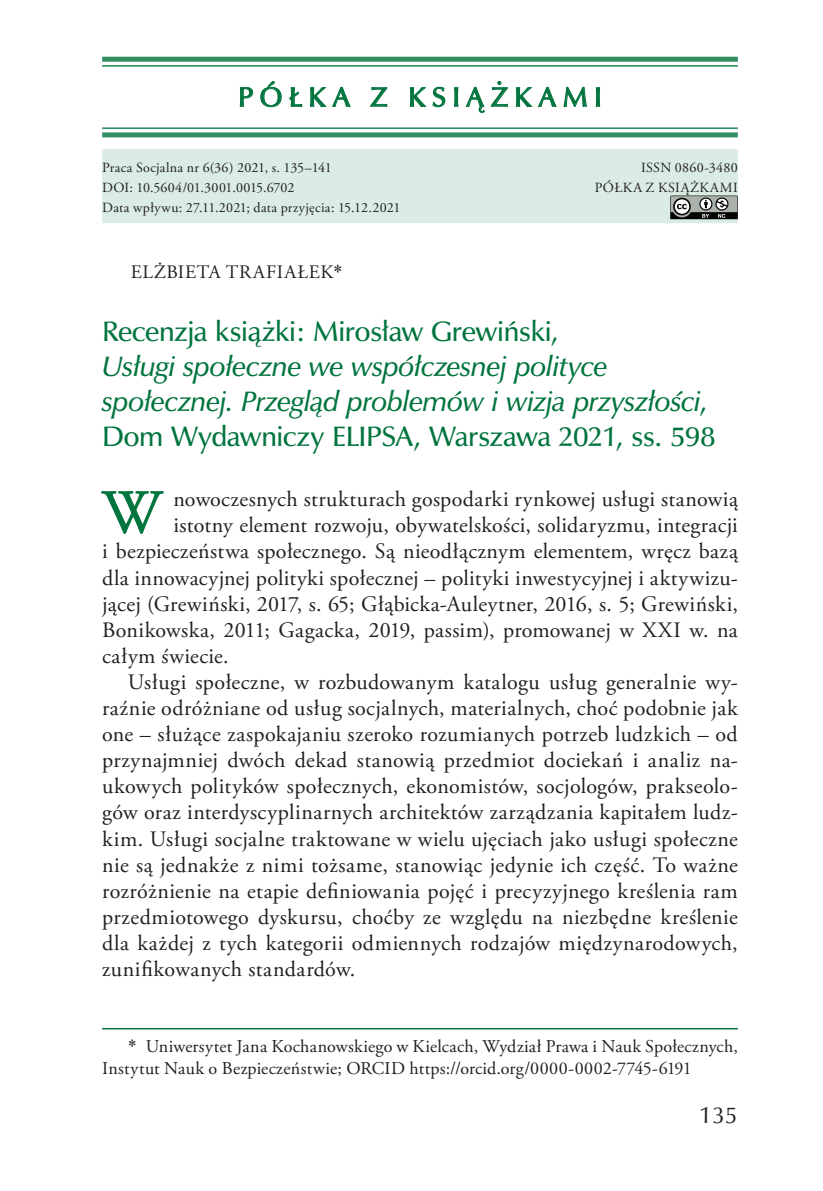
<style>
.page{position:relative;width:823px;height:1191px;background:#fff}
.page>*{position:absolute;margin:0;border:0;box-sizing:border-box;transform-origin:0 0}
.tekst1{font:61.4px "Adobe Garamond Pro";color:#00743d}
.tytul1_polka{font:italic 29px/35px "Zapf Humnst Dm PL";letter-spacing:-.01em;color:#00743d}
.tytul_cz{font:28px "Zapf Humnst Dm PL";letter-spacing:.245em;color:#00743d}
.t1{font:24px "Zapf Humnst PL";color:#231f20}
.tekst{font:22px/26.2px "Adobe Garamond Pro";letter-spacing:.02em;color:#231f20;text-align:justify}
.tekst1-2{font:22px "Adobe Garamond Pro";letter-spacing:.015em;color:#231f20}
.autor_roz{font:19px "Adobe Garamond Pro";letter-spacing:.035em;color:#231f20}
.t2{font:18px/22px "Adobe Garamond Pro";letter-spacing:.01em;color:#231f20}
.doi{font:14px "Adobe Garamond Pro";letter-spacing:.02em;color:#231f20}
.doi-2{font:14px "Adobe Garamond Pro";letter-spacing:.04em;color:#231f20}
.s1{font-family:"Times New Roman"}
.s2{font-style:normal}
</style>
<div class="page">
<div style="left:102px;top:57px;width:635px;height:5px;background:#339064"></div>
<hr style="left:102px;top:65px;width:635px;height:2px;background:#339064">
<hr style="left:102px;top:127px;width:635px;height:2px;background:#339064">
<div style="left:102px;top:132px;width:635px;height:5px;background:#339064"></div>
<div style="left:102px;top:149px;width:635px;height:34px;background:#dbece4"></div>
<div style="left:102px;top:169px;width:635px;height:34px;background:#dbece4"></div>
<div style="left:102px;top:189px;width:635px;height:34px;background:#dbece4"></div>
<svg style="left:239px;top:87px;width:14px;height:20px"></svg>
<svg style="left:260px;top:81px;width:22px;height:27px"></svg>
<svg style="left:289px;top:87px;width:13px;height:20px"></svg>
<svg style="left:310px;top:86px;width:41px;height:22px"></svg>
<svg style="left:370px;top:87px;width:17px;height:20px"></svg>
<svg style="left:409px;top:87px;width:36px;height:21px"></svg>
<svg style="left:454px;top:87px;width:4px;height:20px"></svg>
<svg style="left:465px;top:81px;width:43px;height:32px"></svg>
<svg style="left:516px;top:86px;width:40px;height:22px"></svg>
<svg style="left:563px;top:87px;width:24px;height:20px"></svg>
<svg style="left:595px;top:87px;width:5px;height:20px"></svg>
<svg style="left:670px;top:196px;width:68px;height:27px;background:#828884"></svg>
<svg style="left:101px;top:491px;width:63px;height:43px"></svg>
<hr style="left:102px;top:1028px;width:635px;height:1px;background:#00743d">
<p class="tytul_cz" style="left:238px;top:80px;width:365px">PÓŁKA Z KSIĄŻKAMI</p>
<p class="doi" style="left:102px;top:159px;width:231px">Praca Socjalna nr 6(36) 2021, s. 135–141</p>
<p class="doi" style="left:640px;top:159px;width:98px">ISSN 0860-3480</p>
<p class="doi" style="left:102px;top:179px;width:194px">DOI: 10.5604/01.3001.0015.6702</p>
<p class="doi-2" style="left:594px;top:179px;width:144px">PÓŁKA Z KSIĄŻKAMI</p>
<p class="doi" style="left:102px;top:199px;width:299px">Data wpływu: 27.11.2021; data przyjęcia: 15.12.2021</p>
<p class="autor_roz" style="left:131px;top:260px;width:213px">ELŻBIETA TRAFIAŁEK<span class="s1">*</span></p>
<p class="tytul1_polka" style="left:102px;top:314px;width:614px"><span class="s2">Recenzja książki: Mirosław Grewiński,<br></span>Usługi społeczne we współczesnej polityce społecznej. Przegląd problemów i wizja przyszłości<span class="s2">, Dom Wydawniczy ELIPSA, Warszawa 2021, ss. 598</span></p>
<p class="tekst1" style="left:102px;top:476px;width:60px">W</p>
<p class="tekst1-2" style="left:173px;top:486px;width:565px">nowoczesnych strukturach gospodarki rynkowej usługi stanowią</p>
<p class="tekst1-2" style="left:173px;top:512px;width:565px">istotny element rozwoju, obywatelskości, solidaryzmu, integracji</p>
<p class="tekst1-2" style="left:102px;top:538px;width:637px">i bezpieczeństwa społecznego. Są nieodłącznym elementem, wręcz bazą</p>
<p class="tekst1-2" style="left:102px;top:564px;width:636px">dla innowacyjnej polityki społecznej – polityki inwestycyjnej i aktywizu-</p>
<p class="tekst1-2" style="left:102px;top:590px;width:637px">jącej (Grewiński, 2017, s. 65; Głąbicka-Auleytner, 2016, s. 5; Grewiński,</p>
<p class="tekst1-2" style="left:102px;top:616px;width:636px">Bonikowska, 2011; Gagacka, 2019, passim), promowanej w XXI w. na</p>
<p class="tekst1-2" style="left:102px;top:642px;width:128px">całym świecie.</p>
<p class="tekst" style="left:102px;top:669px;width:637px;text-indent:26px">Usługi społeczne, w rozbudowanym katalogu usług generalnie wy&shy;raźnie odróżniane od usług socjalnych, materialnych, choć podobnie jak one – służące zaspokajaniu szeroko rozumianych potrzeb ludzkich – od przynajmniej dwóch dekad stanowią przedmiot dociekań i analiz na&shy;ukowych polityków społecznych, ekonomistów, socjologów, prakseolo&shy;gów oraz interdyscyplinarnych architektów zarządzania kapitałem ludz&shy;kim. Usługi socjalne traktowane w wielu ujęciach jako usługi społeczne nie są jednakże z nimi tożsame, stanowiąc jedynie ich część. To ważne rozróżnienie na etapie definiowania pojęć i precyzyjnego kreślenia ram przedmiotowego dyskursu, choćby ze względu na niezbędne kreślenie dla każdej z tych kategorii odmiennych rodzajów międzynarodowych, zunifikowanych standardów.</p>
<p class="t2" style="left:102px;top:1036px;width:636px;text-indent:26px"><span class="s1">*</span> Uniwersytet Jana Kochanowskiego w Kielcach, Wydział Prawa i Nauk Społecznych,<br>Instytut Nauk o Bezpieczeństwie; ORCID https://orcid.org/0000-0002-7745-6191</p>
<p class="t1" style="left:698px;top:1100px;width:40px">135</p>
</div>
